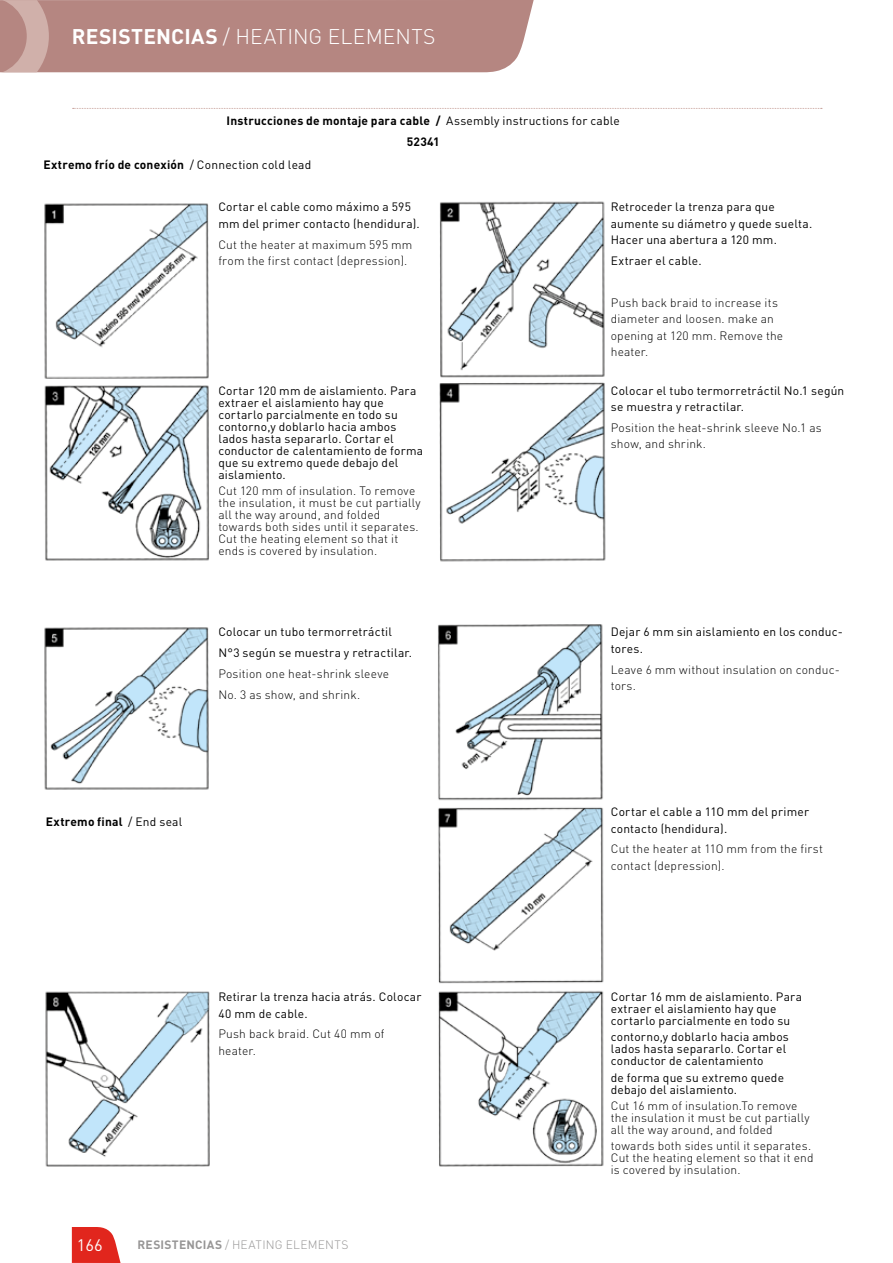
<style>
.page{position:relative;width:893px;height:1263px;background:#fff}
.page>*{position:absolute;margin:0;border:0;box-sizing:border-box;transform-origin:0 0}
.t1{font:300 21px "DIN Pro";letter-spacing:.005em;color:#fff}
.t2{font:16.5px "DIN Pro";color:#fff}
.t3{font:12px/12px "DIN Pro";letter-spacing:.015em;color:#000}
.t4{font:300 12px/12px "DIN Pro";letter-spacing:.015em;color:#000}
.t5{font:700 12px/20.7px "DIN Pro";letter-spacing:.02em;color:#000;text-align:center}
.t6{font:300 12px "DIN Pro";letter-spacing:.02em;color:#979696}
.s1{font-weight:700}
.s2{font-weight:400}
</style>
<div class="page">
<img style="left:44px;top:108px;width:562px;height:1059px">
<svg style="left:0;top:0;width:534px;height:72px;background:#b78a85"></svg>
<svg style="left:72px;top:1227px;width:49px;height:36px;background:#e44038"></svg>
<svg style="left:73px;top:108px;width:749px;height:1px"></svg>
<h1 class="t1" style="left:72px;top:22px;width:365px"><span class="s1">RESISTENCIAS</span> / HEATING ELEMENTS</h1>
<p class="t5" style="left:227px;top:110px;width:395px">Instrucciones de montaje para cable / <span class="s2">Assembly instructions for cable<br></span>52341</p>
<p class="t5" style="left:43px;top:154px;width:269px">Extremo frío de conexión <span class="s2">/ Connection cold lead</span></p>
<p class="t3" style="left:218px;top:198px;width:203px;line-height:16.5px">Cortar el cable como máximo a 595 mm del primer contacto (hendidura).</p>
<p class="t4" style="left:218px;top:235px;width:196px;line-height:16.5px">Cut the heater at maximum 595 mm from the first contact (depression).</p>
<p class="t3" style="left:218px;top:384px;width:206px">Cortar 120 mm de aislamiento. Para extraer el aislamiento hay que cortarlo parcialmente en todo su contorno,y doblarlo hacia ambos lados hasta separarlo. Cortar el conductor de calentamiento de forma que su extremo quede debajo del aislamiento.</p>
<p class="t4" style="left:218px;top:484px;width:204px">Cut 120 mm of insulation. To remove the insulation, it must be cut partially all the way around, and folded towards both sides until it separates.<br>Cut the heating element so that it ends is covered by insulation.</p>
<p class="t3" style="left:218px;top:621px;width:195px;line-height:20.7px">Colocar un tubo termorretráctil<br>N°3 según se muestra y retractilar.</p>
<p class="t4" style="left:218px;top:663px;width:172px;line-height:20.7px">Position one heat-shrink sleeve<br>No. 3 as show, and shrink.</p>
<p class="t5" style="left:46px;top:811px;width:138px">Extremo final <span class="s2">/ End seal</span></p>
<p class="t3" style="left:218px;top:988px;width:205px;line-height:16.5px">Retirar la trenza hacia atrás. Colocar<br>40 mm de cable.</p>
<p class="t4" style="left:218px;top:1025px;width:168px;line-height:16.5px">Push back braid. Cut 40 mm of heater.</p>
<h2 class="t2" style="left:77px;top:1234px;width:27px">166</h2>
<p class="t6" style="left:138px;top:1236px;width:212px"><span class="s1">RESISTENCIAS</span> / HEATING ELEMENTS</p>
<p class="t3" style="left:611px;top:198px;width:203px;line-height:16.5px">Retroceder la trenza para que aumente su diámetro y quede suelta.<br>Hacer una abertura a 120 mm.</p>
<p class="t3" style="left:611px;top:254px;width:92px">Extraer el cable.</p>
<p class="t4" style="left:611px;top:293px;width:174px;line-height:16.5px">Push back braid to increase its diameter and loosen. make an opening at 120 mm. Remove the heater.</p>
<p class="t3" style="left:611px;top:382px;width:235px;line-height:16.5px">Colocar el tubo termorretráctil No.1 según se muestra y retractilar.</p>
<p class="t4" style="left:611px;top:419px;width:212px;line-height:16.5px">Position the heat-shrink sleeve No.1 as show, and shrink.</p>
<p class="t3" style="left:611px;top:623px;width:234px;line-height:16.5px">Dejar 6 mm sin aislamiento en los conduc&shy;tores.</p>
<p class="t4" style="left:611px;top:660px;width:231px;line-height:16.5px">Leave 6 mm without insulation on conduc&shy;tors.</p>
<p class="t3" style="left:611px;top:803px;width:200px;line-height:16.5px">Cortar el cable a 11O mm del primer contacto (hendidura).</p>
<p class="t4" style="left:611px;top:840px;width:214px;line-height:16.5px">Cut the heater at 11O mm from the first contact (depression).</p>
<p class="t3" style="left:611px;top:990px;width:193px">Cortar 16 mm de aislamiento. Para extraer el aislamiento hay que cortarlo parcialmente en todo su</p>
<p class="t3" style="left:611px;top:1030px;width:180px">contorno,y doblarlo hacia ambos lados hasta separarlo. Cortar el conductor de calentamiento</p>
<p class="t3" style="left:611px;top:1071px;width:175px">de forma que su extremo quede debajo del aislamiento.</p>
<p class="t4" style="left:611px;top:1099px;width:200px">Cut 16 mm of insulation.To remove the insulation it must be cut partially all the way around, and folded</p>
<p class="t4" style="left:611px;top:1139px;width:204px">towards both sides until it separates.<br>Cut the heating element so that it end is covered by insulation.</p>
</div>
